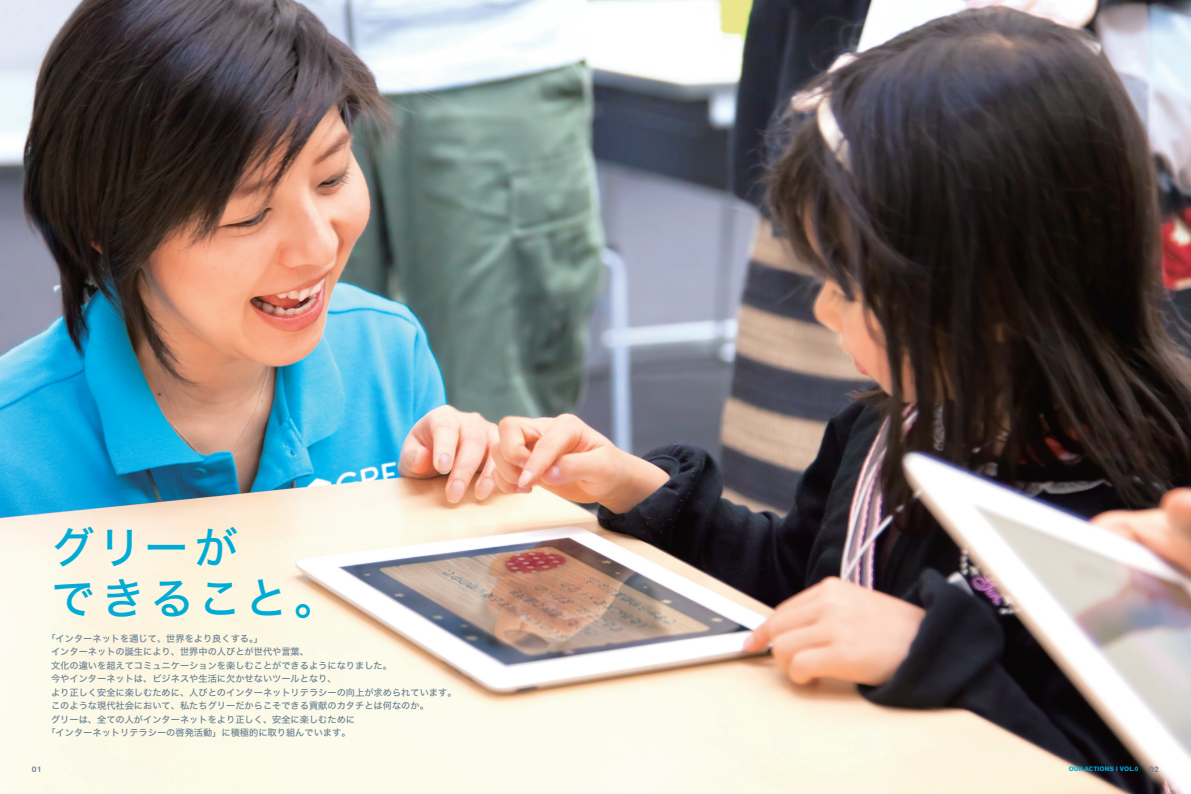
<style>
.page{position:relative;width:1191px;height:794px;background:#fff}
.page>*{position:absolute;margin:0;border:0;box-sizing:border-box;transform-origin:0 0}
.t1{font:43.9px "Hira Kaku Std W5";letter-spacing:.085em;color:#00acd5}
.t2{font:9.2px "Hira Kaku Std W5";color:#6b8293}
.t3{font:500 8.1px "Akzidenz Grotesk BE";color:#6b8293;scale:1.05 1}
.t4{font:700 6.4px "Akzidenz Grotesk BE";letter-spacing:.03em;color:#00acd5}
</style>
<div class="page">
<img style="left:0;top:0;width:1191px;height:794px">
<p class="t1" style="left:51px;top:514px;width:188px">グリーが</p>
<p class="t1" style="left:51px;top:565px;width:288px">できること。</p>
<p class="t2" style="left:46px;top:631px;width:218px">「インターネットを通じて、世界をより良くする。」</p>
<p class="t2" style="left:51px;top:645px;width:259px">インターネットの誕生により、世界中の人びとが世代や言葉、</p>
<p class="t2" style="left:51px;top:658px;width:342px">文化の違いを超えてコミュニケーションを楽しむことができるようになりました。</p>
<p class="t2" style="left:51px;top:672px;width:287px">今やインターネットは、ビジネスや生活に欠かせないツールとなり、</p>
<p class="t2" style="left:51px;top:685px;width:407px">より正しく安全に楽しむために、人びとのインターネットリテラシーの向上が求められています。</p>
<p class="t2" style="left:51px;top:698px;width:379px">このような現代社会において、私たちグリーだからこそできる貢献のカタチとは何なのか。</p>
<p class="t2" style="left:51px;top:712px;width:306px">グリーは、全ての人がインターネットをより正しく、安全に楽しむために</p>
<p class="t2" style="left:46px;top:725px;width:306px">「インターネットリテラシーの啓発活動」に積極的に取り組んでいます。</p>
<p class="t3" style="left:32px;top:764px;width:11px">01</p>
<p class="t4" style="left:1068px;top:765px;width:71px">OUR ACTIONS VOL.0</p>
<p class="t3" style="left:1149px;top:764px;width:11px">02</p>
</div>
